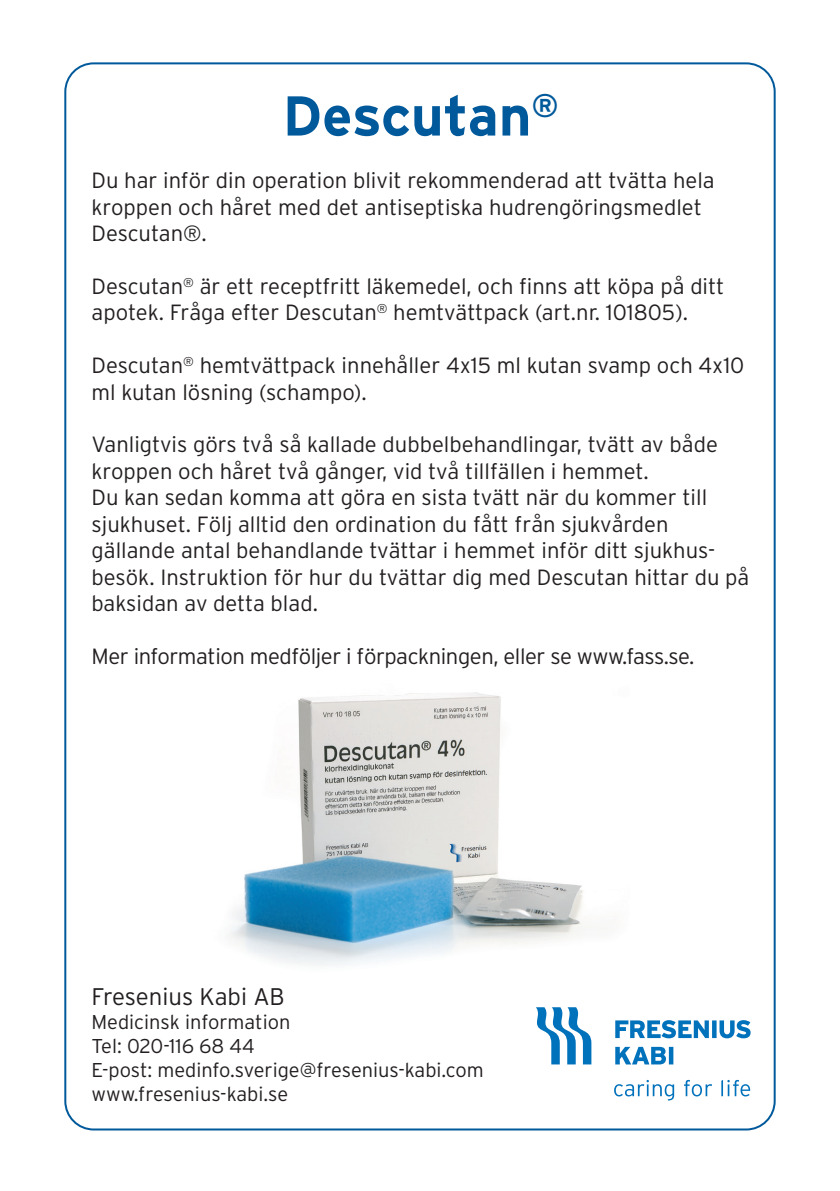
<style>
.page{position:relative;width:840px;height:1191px;background:#fff}
.page>*{position:absolute;margin:0;border:0;box-sizing:border-box;transform-origin:0 0}
.t1{font:700 56px "Interstate";letter-spacing:-.005em;color:#00599b}
.t2{font:300 24px "Interstate";color:#231f20}
.t3{font:300 22px/26.4px "Interstate";color:#231f20}
.t4{font:300 22px "Interstate";letter-spacing:-.02em;color:#231f20}
.t5{font:300 20px "Interstate";color:#231f20}
</style>
<div class="page">
<img style="left:230px;top:692px;width:376px;height:274px">
<svg style="left:536px;top:1007px;width:55px;height:57px"></svg>
<svg style="left:615px;top:1046px;width:58px;height:18px"></svg>
<svg style="left:615px;top:1020px;width:135px;height:18px"></svg>
<svg style="left:614px;top:1079px;width:135px;height:21px"></svg>
<p class="t1" style="left:282px;top:85px;width:277px">Descutan<sup>®</sup></p>
<p class="t3" style="left:91px;top:167px;width:624px">Du har inför din operation blivit rekommenderad att tvätta hela kroppen och håret med det antiseptiska hudrengöringsmedlet<br>Descutan®.</p>
<p class="t3" style="left:91px;top:273px;width:634px">Descutan<sup>®</sup> är ett receptfritt läkemedel, och finns att köpa på ditt apotek. Fråga efter Descutan<sup>®</sup> hemtvättpack (art.nr. 101805).</p>
<p class="t3" style="left:91px;top:352px;width:654px">Descutan<sup>®</sup> hemtvättpack innehåller 4x15 ml kutan svamp och 4x10 ml kutan lösning (schampo).</p>
<p class="t3" style="left:91px;top:431px;width:627px">Vanligtvis görs två så kallade dubbelbehandlingar, tvätt av både kroppen och håret två gånger, vid två tillfällen i hemmet.</p>
<p class="t3" style="left:91px;top:484px;width:617px">Du kan sedan komma att göra en sista tvätt när du kommer till sjukhuset. Följ alltid den ordination du fått från sjukvården</p>
<p class="t3" style="left:91px;top:537px;width:659px">gällande antal behandlande tvättar i hemmet inför ditt sjukhus&shy;besök. Instruktion för hur du tvättar dig med Descutan hittar du på baksidan av detta blad.</p>
<p class="t4" style="left:91px;top:643px;width:604px">Mer information medföljer i förpackningen, eller se www.fass.se.</p>
<p class="t2" style="left:91px;top:982px;width:194px">Fresenius Kabi AB</p>
<p class="t5" style="left:91px;top:1010px;width:200px">Medicinsk information</p>
<p class="t5" style="left:91px;top:1034px;width:164px">Tel: 020-116 68 44</p>
<p class="t5" style="left:91px;top:1058px;width:393px">E-post: medinfo.sverige@fresenius-kabi.com</p>
<p class="t5" style="left:91px;top:1082px;width:198px">www.fresenius-kabi.se</p>
</div>
